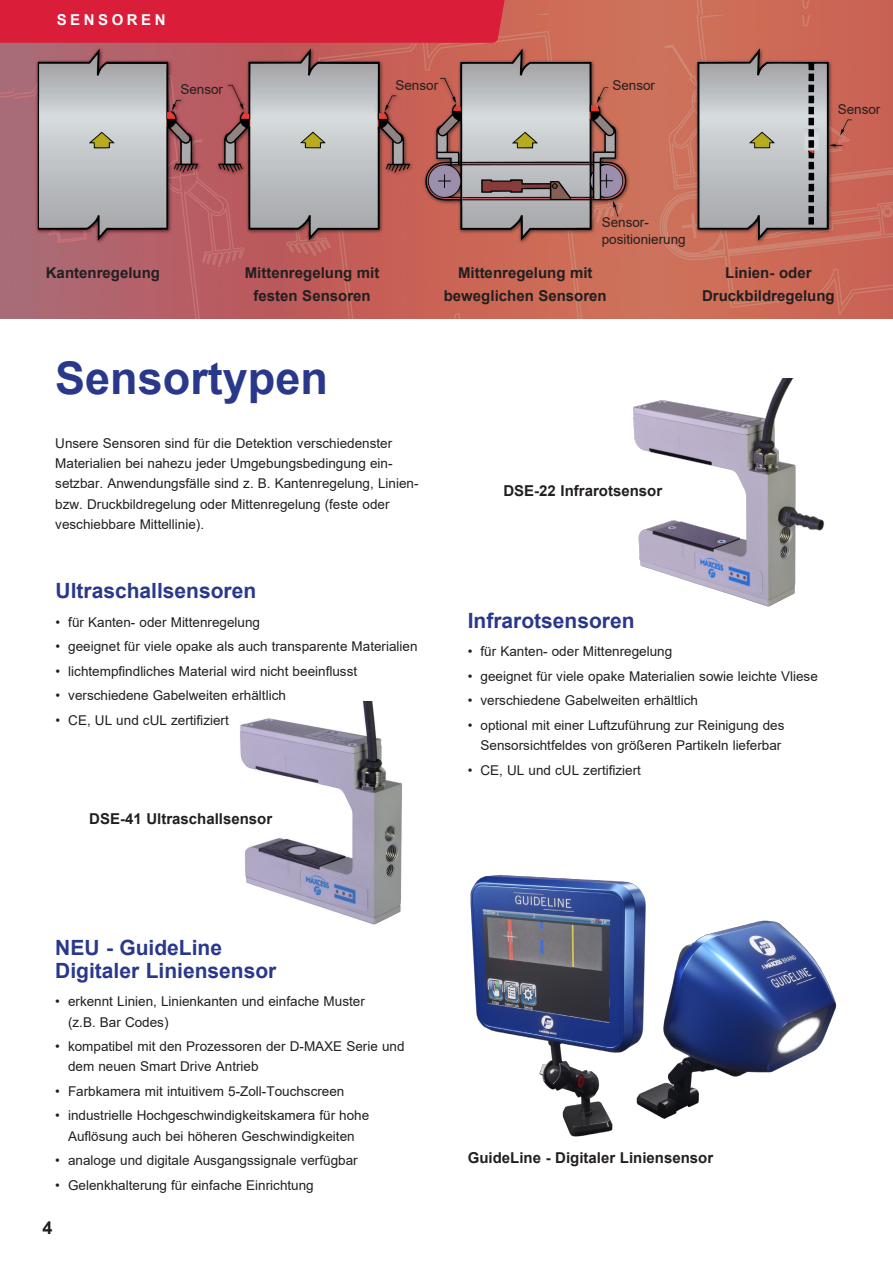
<style>
.page{position:relative;width:893px;height:1263px;background:#fff}
.page>*{position:absolute;margin:0;border:0;box-sizing:border-box;transform-origin:0 0}
.Headline{font:700 45px "Arial";color:#29388b}
.Subline{font:700 21px/22.5px "Arial";color:#29388b}
.Copy{font:700 18px "Arial";color:#231f20}
.Subline-2{font:700 15px/22.5px "Arial";color:#231f20;text-align:center}
.Category{font:700 15px "Arial";letter-spacing:.235em;color:#fff}
.Copy-2{font:13.5px/20.2px "Arial";color:#231f20}
</style>
<div class="page">
<img style="left:0;top:0;width:893px;height:318px">
<div style="left:0;top:0;width:506px;height:43px;background:#da1d39"></div>
<img style="left:633px;top:378px;width:192px;height:229px">
<img style="left:470px;top:874px;width:367px;height:263px">
<img style="left:240px;top:702px;width:162px;height:223px">
<p class="Category" style="left:57px;top:9px;width:110px">SENSOREN</p>
<p class="Copy-2" style="left:180px;top:79px;width:44px">Sensor</p>
<p class="Copy-2" style="left:395px;top:75px;width:44px">Sensor</p>
<p class="Copy-2" style="left:612px;top:75px;width:44px">Sensor</p>
<p class="Copy-2" style="left:838px;top:99px;width:44px">Sensor</p>
<p class="Copy-2" style="left:602px;top:214px;width:86px;line-height:16.5px">Sensor&shy;positionierung</p>
<p class="Subline-2" style="left:46px;top:262px;width:116px">Kantenregelung</p>
<p class="Subline-2" style="left:245px;top:262px;width:136px">Mittenregelung mit festen Sensoren</p>
<p class="Subline-2" style="left:444px;top:262px;width:164px">Mittenregelung mit beweglichen Sensoren</p>
<p class="Subline-2" style="left:702px;top:262px;width:134px">Linien- oder<br>Druckbildregelung</p>
<p class="Headline" style="left:55px;top:347px;width:274px">Sensortypen</p>
<p class="Copy-2" style="left:55px;top:433px;width:365px">Unsere Sensoren sind für die Detektion verschiedenster Materialien bei nahezu jeder Umgebungsbedingung ein&shy;setzbar. Anwendungsfälle sind z. B. Kantenregelung, Linien&shy;bzw. Druckbildregelung oder Mittenregelung (feste oder veschiebbare Mittellinie).</p>
<p class="Subline-2" style="left:503px;top:479px;width:160px">DSE-22 Infrarotsensor</p>
<p class="Subline" style="left:56px;top:579px;width:202px">Ultraschallsensoren</p>
<p class="Copy-2" style="left:56px;top:612px;width:206px">• für Kanten- oder Mittenregelung</p>
<p class="Copy-2" style="left:56px;top:636px;width:364px">• geeignet für viele opake als auch transparente Materialien</p>
<p class="Copy-2" style="left:56px;top:661px;width:303px">• lichtempfindliches Material wird nicht beeinflusst</p>
<p class="Copy-2" style="left:56px;top:685px;width:232px">• verschiedene Gabelweiten erhältlich</p>
<p class="Copy-2" style="left:56px;top:710px;width:175px">• CE, UL und cUL zertifiziert</p>
<p class="Subline-2" style="left:89px;top:808px;width:184px">DSE-41 Ultraschallsensor</p>
<p class="Subline" style="left:55px;top:937px;width:223px">NEU - GuideLine<br>Digitaler Liniensensor</p>
<p class="Copy-2" style="left:68px;top:991px;width:298px;text-indent:-13px">• erkennt Linien, Linienkanten und einfache Muster (z.B. Bar Codes)</p>
<p class="Copy-2" style="left:68px;top:1036px;width:338px;text-indent:-13px">• kompatibel mit den Prozessoren der D-MAXE Serie und dem neuen Smart Drive Antrieb</p>
<p class="Copy-2" style="left:55px;top:1081px;width:291px">• Farbkamera mit intuitivem 5-Zoll-Touchscreen</p>
<p class="Copy-2" style="left:55px;top:1105px;width:316px;text-align:center">• industrielle Hochgeschwindigkeitskamera für hohe<br>Auflösung auch bei höheren Geschwindigkeiten</p>
<p class="Copy-2" style="left:55px;top:1150px;width:304px">• analoge und digitale Ausgangssignale verfügbar</p>
<p class="Copy-2" style="left:55px;top:1175px;width:260px">• Gelenkhalterung für einfache Einrichtung</p>
<p class="Copy" style="left:43px;top:1214px;width:12px">4</p>
<p class="Subline" style="left:468px;top:609px;width:168px">Infrarotsensoren</p>
<p class="Copy-2" style="left:468px;top:641px;width:206px">• für Kanten- oder Mittenregelung</p>
<p class="Copy-2" style="left:468px;top:666px;width:352px">• geeignet für viele opake Materialien sowie leichte Vliese</p>
<p class="Copy-2" style="left:468px;top:690px;width:232px">• verschiedene Gabelweiten erhältlich</p>
<p class="Copy-2" style="left:468px;top:715px;width:318px;text-align:right">• optional mit einer Luftzuführung zur Reinigung des<br>Sensorsichtfeldes von größeren Partikeln lieferbar</p>
<p class="Copy-2" style="left:468px;top:760px;width:175px">• CE, UL und cUL zertifiziert</p>
<p class="Subline-2" style="left:468px;top:1147px;width:247px">GuideLine - Digitaler Liniensensor</p>
</div>
